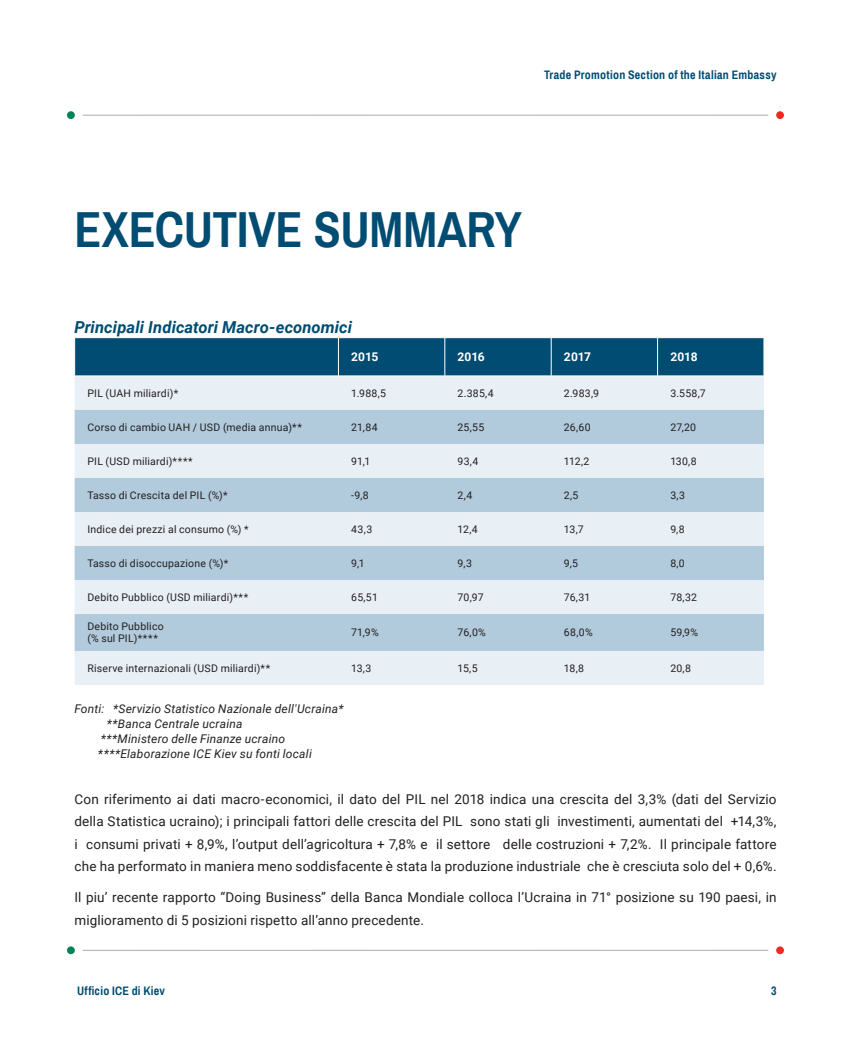
<style>
.page{position:relative;width:851px;height:1063px;background:#fff}
.page>*{position:absolute;margin:0;border:0;box-sizing:border-box;transform-origin:0 0}
.t1{font:700 49.5px "Archivo Narrow";letter-spacing:-.005em;color:#004c72}
.Tables{font:italic 700 16.5px "Roboto";letter-spacing:.005em;color:#004c72}
.Text{font:13.5px/22.5px "Roboto";letter-spacing:.01em;color:#231f20;text-align:justify}
.Tables_-_Source{font:italic 12px "Roboto";letter-spacing:.015em;color:#231f20}
.t2{font:700 12px "Archivo Narrow";letter-spacing:.02em;color:#004c72}
.Table_-_Header{font:700 12px "Roboto";letter-spacing:-.005em;color:#fff}
.Table_-_Text{font:10.5px/12px "Roboto";letter-spacing:.02em;color:#231f20}
</style>
<div class="page">
<div style="left:776px;top:946px;width:7px;height:8px;background:#ee2a23;border-radius:50%"></div>
<div style="left:67px;top:946px;width:8px;height:8px;background:#008355;border-radius:50%"></div>
<hr style="left:83px;top:950px;width:685px;height:1px;background:#abacad">
<div style="left:776px;top:111px;width:7px;height:8px;background:#ee2a23;border-radius:50%"></div>
<div style="left:67px;top:111px;width:8px;height:8px;background:#008355;border-radius:50%"></div>
<hr style="left:83px;top:115px;width:685px;height:1px;background:#abacad">
<div style="left:75px;top:338px;width:688px;height:38px;background:#004c72"></div>
<div style="left:75px;top:377px;width:688px;height:308px;background:#e8eff5"></div>
<svg style="left:75px;top:410px;width:688px;height:241px;background:#c8d9e6"></svg>
<hr style="left:338px;top:338px;width:1px;height:38px;background:#fff">
<hr style="left:444px;top:338px;width:1px;height:38px;background:#fff">
<hr style="left:551px;top:338px;width:1px;height:38px;background:#fff">
<hr style="left:657px;top:338px;width:1px;height:38px;background:#fff">
<p class="t2" style="left:544px;top:67px;width:234px">Trade Promotion Section of the Italian Embassy</p>
<h1 class="t1" style="left:74px;top:200px;width:449px">EXECUTIVE SUMMARY</h1>
<p class="Tables" style="left:74px;top:316px;width:279px">Principali Indicatori Macro-economici</p>
<p class="Table_-_Header" style="left:351px;top:349px;width:29px">2015</p>
<p class="Table_-_Header" style="left:457px;top:349px;width:29px">2016</p>
<p class="Table_-_Header" style="left:564px;top:349px;width:29px">2017</p>
<p class="Table_-_Header" style="left:670px;top:349px;width:29px">2018</p>
<p class="Table_-_Text" style="left:87px;top:387px;width:92px">PIL (UAH miliardi)*</p>
<p class="Table_-_Text" style="left:351px;top:387px;width:36px">1.988,5</p>
<p class="Table_-_Text" style="left:457px;top:387px;width:38px">2.385,4</p>
<p class="Table_-_Text" style="left:564px;top:387px;width:37px">2.983,9</p>
<p class="Table_-_Text" style="left:670px;top:387px;width:37px">3.558,7</p>
<p class="Table_-_Text" style="left:87px;top:421px;width:216px">Corso di cambio UAH / USD (media annua)**</p>
<p class="Table_-_Text" style="left:351px;top:421px;width:28px">21,84</p>
<p class="Table_-_Text" style="left:457px;top:421px;width:28px">25,55</p>
<p class="Table_-_Text" style="left:564px;top:421px;width:28px">26,60</p>
<p class="Table_-_Text" style="left:670px;top:421px;width:27px">27,20</p>
<p class="Table_-_Text" style="left:87px;top:455px;width:107px">PIL (USD miliardi)****</p>
<p class="Table_-_Text" style="left:351px;top:455px;width:21px">91,1</p>
<p class="Table_-_Text" style="left:457px;top:455px;width:22px">93,4</p>
<p class="Table_-_Text" style="left:564px;top:455px;width:27px">112,2</p>
<p class="Table_-_Text" style="left:670px;top:455px;width:28px">130,8</p>
<p class="Table_-_Text" style="left:87px;top:489px;width:142px">Tasso di Crescita del PIL (%)*</p>
<p class="Table_-_Text" style="left:351px;top:489px;width:19px">-9,8</p>
<p class="Table_-_Text" style="left:457px;top:489px;width:16px">2,4</p>
<p class="Table_-_Text" style="left:564px;top:489px;width:16px">2,5</p>
<p class="Table_-_Text" style="left:670px;top:489px;width:16px">3,3</p>
<p class="Table_-_Text" style="left:87px;top:523px;width:163px">Indice dei prezzi al consumo (%) *</p>
<p class="Table_-_Text" style="left:351px;top:523px;width:23px">43,3</p>
<p class="Table_-_Text" style="left:457px;top:523px;width:22px">12,4</p>
<p class="Table_-_Text" style="left:564px;top:523px;width:21px">13,7</p>
<p class="Table_-_Text" style="left:670px;top:523px;width:16px">9,8</p>
<p class="Table_-_Text" style="left:87px;top:557px;width:142px">Tasso di disoccupazione (%)*</p>
<p class="Table_-_Text" style="left:351px;top:557px;width:15px">9,1</p>
<p class="Table_-_Text" style="left:457px;top:557px;width:16px">9,3</p>
<p class="Table_-_Text" style="left:564px;top:557px;width:16px">9,5</p>
<p class="Table_-_Text" style="left:670px;top:557px;width:16px">8,0</p>
<p class="Table_-_Text" style="left:87px;top:591px;width:162px">Debito Pubblico (USD miliardi)***</p>
<p class="Table_-_Text" style="left:351px;top:591px;width:28px">65,51</p>
<p class="Table_-_Text" style="left:457px;top:591px;width:28px">70,97</p>
<p class="Table_-_Text" style="left:564px;top:591px;width:28px">76,31</p>
<p class="Table_-_Text" style="left:670px;top:591px;width:28px">78,32</p>
<p class="Table_-_Text" style="left:87px;top:620px;width:78px">Debito Pubblico (% sul PIL)****</p>
<p class="Table_-_Text" style="left:351px;top:626px;width:29px">71,9%</p>
<p class="Table_-_Text" style="left:457px;top:626px;width:30px">76,0%</p>
<p class="Table_-_Text" style="left:564px;top:626px;width:30px">68,0%</p>
<p class="Table_-_Text" style="left:670px;top:626px;width:29px">59,9%</p>
<p class="Table_-_Text" style="left:87px;top:662px;width:184px">Riserve internazionali (USD miliardi)**</p>
<p class="Table_-_Text" style="left:351px;top:662px;width:22px">13,3</p>
<p class="Table_-_Text" style="left:457px;top:662px;width:21px">15,5</p>
<p class="Table_-_Text" style="left:564px;top:662px;width:22px">18,8</p>
<p class="Table_-_Text" style="left:670px;top:662px;width:22px">20,8</p>
<p class="Tables_-_Source" style="left:74px;top:700px;width:270px">Fonti: *Servizio Statistico Nazionale dell'Ucraina*</p>
<p class="Tables_-_Source" style="left:107px;top:715px;width:137px">**Banca Centrale ucraina</p>
<p class="Tables_-_Source" style="left:101px;top:730px;width:186px">***Ministero delle Finanze ucraino</p>
<p class="Tables_-_Source" style="left:98px;top:745px;width:215px">****Elaborazione ICE Kiev su fonti locali</p>
<p class="Text" style="left:74px;top:787px;width:703px">Con riferimento ai dati macro-economici, il dato del PIL nel 2018 indica una crescita del 3,3% (dati del Servizio della Statistica ucraino); i principali fattori delle crescita del PIL sono stati gli investimenti, aumentati del +14,3%, i consumi privati + 8,9%, l’output dell’agricoltura + 7,8% e il settore delle costruzioni + 7,2%. Il principale fattore che ha performato in maniera meno soddisfacente è stata la produzione industriale che è cresciuta solo del + 0,6%.</p>
<p class="Text" style="left:74px;top:886px;width:703px">Il piu’ recente rapporto “Doing Business” della Banca Mondiale colloca l’Ucraina in 71° posizione su 190 paesi, in miglioramento di 5 posizioni rispetto all’anno precedente.</p>
<p class="t2" style="left:77px;top:983px;width:89px">Ufficio ICE di Kiev</p>
<p class="t2" style="left:771px;top:983px;width:7px">3</p>
</div>
